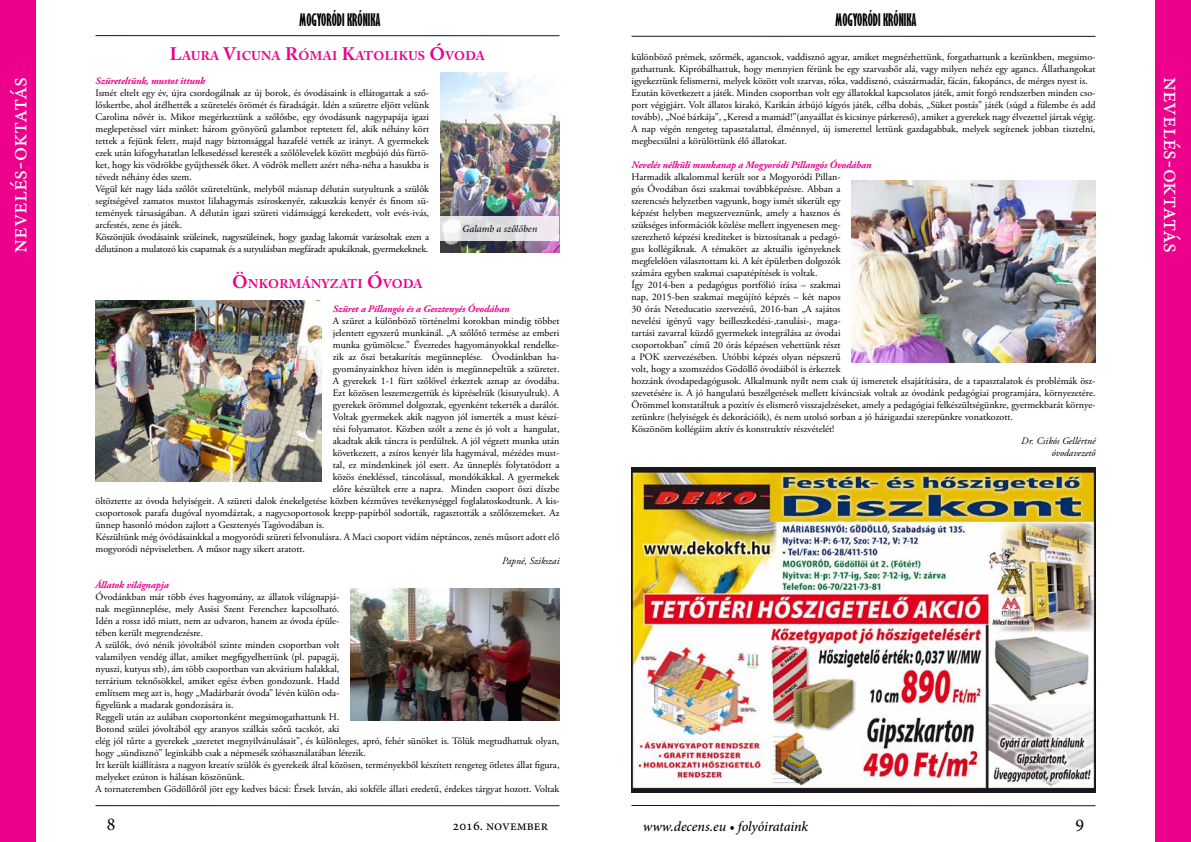
<style>
.page{position:relative;width:1191px;height:842px;background:#fff}
.page>*{position:absolute;margin:0;border:0;box-sizing:border-box;transform-origin:0 0}
.t1{font:24px "Minion Pro";color:#fff}
.t2{font:18px "Minion Pro";color:#000}
.t3{font:700 extra-condensed 16px "Gill Sans";color:#000}
.t4{font:italic 500 14px "Minion Pro";letter-spacing:-.01em;color:#000}
.t5{font:14px "Minion Pro";color:#000}
.t6{font:700 12.6px "Adobe Caslon Pro";letter-spacing:.03em;color:#ec008c}
.t7{font:10px/12px "Adobe Garamond Pro";color:#000}
.t8{font:italic 700 10px "Adobe Garamond Pro";letter-spacing:-.01em;color:#ec008c}
.t9{font:italic 10px/12px "Adobe Garamond Pro";color:#000;text-align:right}
.t10{font:italic 500 10px "Minion Pro";letter-spacing:-.005em;color:#000}
.s1{font-family:"Minion Pro";font-weight:400;font-stretch:normal;font-size:24px;color:#fff}
.s2{font-size:18px}
</style>
<div class="page">
<div style="left:0;top:0;width:36px;height:842px;background:#ec008c"></div>
<div style="left:1155px;top:0;width:36px;height:842px;background:#ec008c"></div>
<hr style="left:95px;top:35px;width:464px;height:1px;background:#11131b">
<hr style="left:95px;top:805px;width:464px;height:1px;background:#11131b">
<hr style="left:631px;top:805px;width:464px;height:1px;background:#11131b">
<hr style="left:631px;top:36px;width:464px;height:1px;background:#11131b">
<img style="left:631px;top:468px;width:464px;height:324px">
<img style="left:440px;top:72px;width:119px;height:180px">
<svg style="left:440px;top:216px;width:119px;height:24px"></svg>
<img style="left:95px;top:300px;width:226px;height:181px">
<img style="left:351px;top:588px;width:208px;height:132px">
<img style="left:852px;top:180px;width:243px;height:183px">
<h1 class="t1" style="left:3px;top:253px;width:177px;rotate:-90deg">nevelés-oktatás</h1>
<h3 class="t3" style="left:286px;top:10px;width:96px"><span class="s1">a</span>MOGYORÓDI KRÓNIKA</h3>
<h3 class="t3" style="left:821px;top:10px;width:96px"><span class="s1">a</span>MOGYORÓDI KRÓNIKA</h3>
<p class="t6" style="left:170px;top:48px;width:317px"><span class="s2">L</span>AURA <span class="s2">V</span>ICUNA <span class="s2">R</span>ÓMAI <span class="s2">K</span>ATOLIKUS <span class="s2">Ó</span>VODA</p>
<p class="t8" style="left:95px;top:75px;width:111px">Szüreteltünk, mustot ittunk</p>
<p class="t7" style="left:95px;top:87px;width:335px">Ismét eltelt egy év, újra csordogálnak az új borok, és óvodásaink is ellátogattak a sző&shy;lőskertbe, ahol átélhették a szüretelés örömét és fáradságát. Idén a szüretre eljött velünk Carolina nővér is. Mikor megérkeztünk a szőlősbe, egy óvodásunk nagypapája igazi meglepetéssel várt minket: három gyönyörű galambot reptetett fel, akik néhány kört tettek a fejünk felett, majd nagy biztonsággal hazafelé vették az irányt. A gyermekek ezek után kifogyhatatlan lelkesedéssel keresték a szőlőlevelek között megbújó dús fürtö&shy;ket, hogy kis vödrökbe gyűjthessék őket. A vödrök mellett azért néha-néha a hasukba is tévedt néhány édes szem.<br>Végül két nagy láda szőlőt szüreteltünk, melyből másnap délután sutyultunk a szülők segítségével zamatos mustot lilahagymás zsíroskenyér, zakuszkás kenyér és finom sü&shy;temények társaságában. A délután igazi szüreti vidámsággá kerekedett, volt evés-ivás, arcfestés, zene és játék.<br>Köszönjük óvodásaink szüleinek, nagyszüleinek, hogy gazdag lakomát varázsoltak ezen a délutánon a mulatozó kis csapatnak és a sutyulásban megfáradt apukáknak, gyermekeknek.</p>
<p class="t6" style="left:232px;top:276px;width:192px"><span class="s2">Ö</span>NKORMÁNYZATI <span class="s2">Ó</span>VODA</p>
<p class="t8" style="left:333px;top:303px;width:178px">Szüret a Pillangós és a Gesztenyés Óvodában</p>
<p class="t7" style="left:333px;top:315px;width:228px">A szüret a különböző történelmi korokban mindig többet</p>
<p class="t7" style="left:333px;top:327px;width:228px">jelentett egyszerű munkánál. „A szőlőtő termése az emberi</p>
<p class="t7" style="left:333px;top:339px;width:228px">munka gyümölcse.” Évezredes hagyományokkal rendelke-</p>
<p class="t7" style="left:333px;top:351px;width:228px">zik az őszi betakarítás megünneplése. Óvodánkban ha-</p>
<p class="t7" style="left:333px;top:363px;width:228px">gyományainkhoz híven idén is megünnepeltük a szüretet.</p>
<p class="t7" style="left:333px;top:375px;width:228px">A gyerekek 1-1 fürt szőlővel érkeztek aznap az óvodába.</p>
<p class="t7" style="left:333px;top:387px;width:228px">Ezt közösen leszemezgettük és kipréseltük (kisutyultuk). A</p>
<p class="t7" style="left:333px;top:399px;width:228px">gyerekek örömmel dolgoztak, egyenként tekerték a darálót.</p>
<p class="t7" style="left:333px;top:411px;width:228px">Voltak gyermekek akik nagyon jól ismerték a must készí-</p>
<p class="t7" style="left:333px;top:423px;width:228px">tési folyamatot. Közben szólt a zene és jó volt a hangulat,</p>
<p class="t7" style="left:333px;top:435px;width:228px">akadtak akik táncra is perdültek. A jól végzett munka után</p>
<p class="t7" style="left:333px;top:447px;width:228px">következett, a zsíros kenyér lila hagymával, mézédes must-</p>
<p class="t7" style="left:333px;top:459px;width:228px">tal, ez mindenkinek jól esett. Az ünneplés folytatódott a</p>
<p class="t7" style="left:333px;top:471px;width:228px">közös énekléssel, táncolással, mondókákkal. A gyermekek</p>
<p class="t7" style="left:333px;top:483px;width:228px">előre készültek erre a napra. Minden csoport őszi díszbe</p>
<p class="t7" style="left:95px;top:495px;width:465px">öltöztette az óvoda helyiségeit. A szüreti dalok énekelgetése közben kézműves tevékenységgel foglalatoskodtunk. A kis-</p>
<p class="t7" style="left:95px;top:507px;width:465px">csoportosok parafa dugóval nyomdáztak, a nagycsoportosok krepp-papírból sodorták, ragasztották a szőlőszemeket. Az</p>
<p class="t7" style="left:95px;top:519px;width:231px">ünnep hasonló módon zajlott a Gesztenyés Tagóvodában is.</p>
<p class="t7" style="left:95px;top:531px;width:465px">Készültünk még óvódásainkkal a mogyoródi szüreti felvonulásra. A Maci csoport vidám néptáncos, zenés műsort adott elő</p>
<p class="t7" style="left:95px;top:543px;width:211px">mogyoródi népviseletben. A műsor nagy sikert aratott.</p>
<p class="t9" style="left:502px;top:555px;width:59px">Papné, Szikszai</p>
<p class="t8" style="left:95px;top:579px;width:75px">Állatok világnapja</p>
<p class="t7" style="left:95px;top:591px;width:465px">Óvodánkban már több éves hagyomány, az állatok világnapjá-<br>nak megünneplése, mely Assisi Szent Ferenchez kapcsolható.<br>Idén a rossz idő miatt, nem az udvaron, hanem az óvoda épüle-<br>tében került megrendezésre.<br>A szülők, óvó nénik jóvoltából szinte minden csoportban volt<br>valamilyen vendég állat, amiket megfigyelhettünk (pl. papagáj,<br>nyuszi, kutyus stb), ám több csoportban van akvárium halakkal,<br>terrárium teknősökkel, amiket egész évben gondozunk. Hadd<br>említsem meg azt is, hogy „Madárbarát óvoda” lévén külön oda-<br>figyelünk a madarak gondozására is.<br>Reggeli után az aulában csoportonként megsimogathattunk H.<br>Botond szülei jóvoltából egy aranyos szálkás szőrű tacskót, aki<br>elég jól tűrte a gyerekek „szeretet megnyilvánulásait”, és különleges, apró, fehér sünöket is. Tőlük megtudhattuk olyan, hogy „sündisznó” leginkább csak a népmesék szóhasználatában létezik.<br>Itt került kiállításra a nagyon kreatív szülők és gyerekeik által közösen, terményekből készített rengeteg ötletes állat figura, melyeket ezúton is hálásan köszönünk.<br>A tornateremben Gödöllőről jött egy kedves bácsi: Érsek István, aki sokféle állati eredetű, érdekes tárgyat hozott. Voltak</p>
<p class="t10" style="left:462px;top:222px;width:76px">Galamb a szőlőben</p>
<p class="t7" style="left:631px;top:51px;width:465px">különböző prémek, szőrmék, agancsok, vaddisznó agyar, amiket megnézhettünk, forgathattunk a kezünkben, megsimo&shy;gathattunk. Kipróbálhattuk, hogy mennyien férünk be egy szarvasbőr alá, vagy milyen nehéz egy agancs. Állathangokat igyekeztünk felismerni, melyek között volt szarvas, róka, vaddisznó, császármadár, fácán, fakopáncs, de mérges nyest is.<br>Ezután következett a játék. Minden csoportban volt egy állatokkal kapcsolatos játék, amit forgó rendszerben minden cso&shy;port végigjárt. Volt állatos kirakó, Karikán átbújó kígyós játék, célba dobás, „Süket postás” játék (súgd a fülembe és add tovább), „Noé bárkája”, „Keresd a mamád!”(anyaállat és kicsinye párkereső), amiket a gyerekek nagy élvezettel jártak végig.<br>A nap végén rengeteg tapasztalattal, élménnyel, új ismerettel lettünk gazdagabbak, melyek segítenek jobban tisztelni, megbecsülni a körülöttünk élő állatokat.</p>
<p class="t8" style="left:631px;top:159px;width:242px">Nevelés nélküli munkanap a Mogyoródi Pillangós Óvodában</p>
<p class="t7" style="left:631px;top:171px;width:465px">Harmadik alkalommal került sor a Mogyoródi Pillan-<br>gós Óvodában őszi szakmai továbbképzésre. Abban a<br>szerencsés helyzetben vagyunk, hogy ismét sikerült egy<br>képzést helyben megszerveznünk, amely a hasznos és<br>szükséges információk közlése mellett ingyenesen meg-<br>szerezhető képzési krediteket is biztosítanak a pedagó-<br>gus kollégáknak. A témakört az aktuális igényeknek<br>megfelelően választottam ki. A két épületben dolgozók<br>számára egyben szakmai csapatépítések is voltak.<br>Így 2014-ben a pedagógus portfólió írása – szakmai<br>nap, 2015-ben szakmai megújító képzés – két napos<br>30 órás Neteducatio szervezésű, 2016-ban „A sajátos<br>nevelési igényű vagy beilleszkedési-,tanulási-, maga-<br>tartási zavarral küzdő gyermekek integrálása az óvodai<br>csoportokban” című 20 órás képzésen vehettünk részt<br>a POK szervezésében. Utóbbi képzés olyan népszerű<br>volt, hogy a szomszédos Gödöllő óvodáiból is érkeztek<br>hozzánk óvodapedagógusok. Alkalmunk nyílt nem csak új ismeretek elsajátítására, de a tapasztalatok és problémák ös - szevetésére is. A jó hangulatú beszélgetések mellett kíváncsiak voltak az óvodánk pedagógiai programjára, környezetére.<br>Örömmel konstatáltuk a pozitív és elismerő visszajelzéseket, amely a pedagógiai felkészültségünkre, gyermekbarát környe&shy;zetünkre (helyiségek és dekorációik), és nem utolsó sorban a jó házigazdai szerepünkre vonatkozott.<br>Köszönöm kollégáim aktív és konstruktív részvételét!</p>
<p class="t9" style="left:1021px;top:435px;width:76px">Dr. Csikós Gellértné óvodavezető</p>
<h2 class="t2" style="left:107px;top:812px;width:10px">8</h2>
<h3 class="t5" style="left:452px;top:816px;width:97px">2016. november</h3>
<h3 class="t4" style="left:643px;top:816px;width:167px">www.decens.eu • folyóirataink</h3>
<h2 class="t2" style="left:1075px;top:813px;width:10px">9</h2>
<h1 class="t1" style="left:1188px;top:77px;width:177px;rotate:90deg">nevelés-oktatás</h1>
</div>
